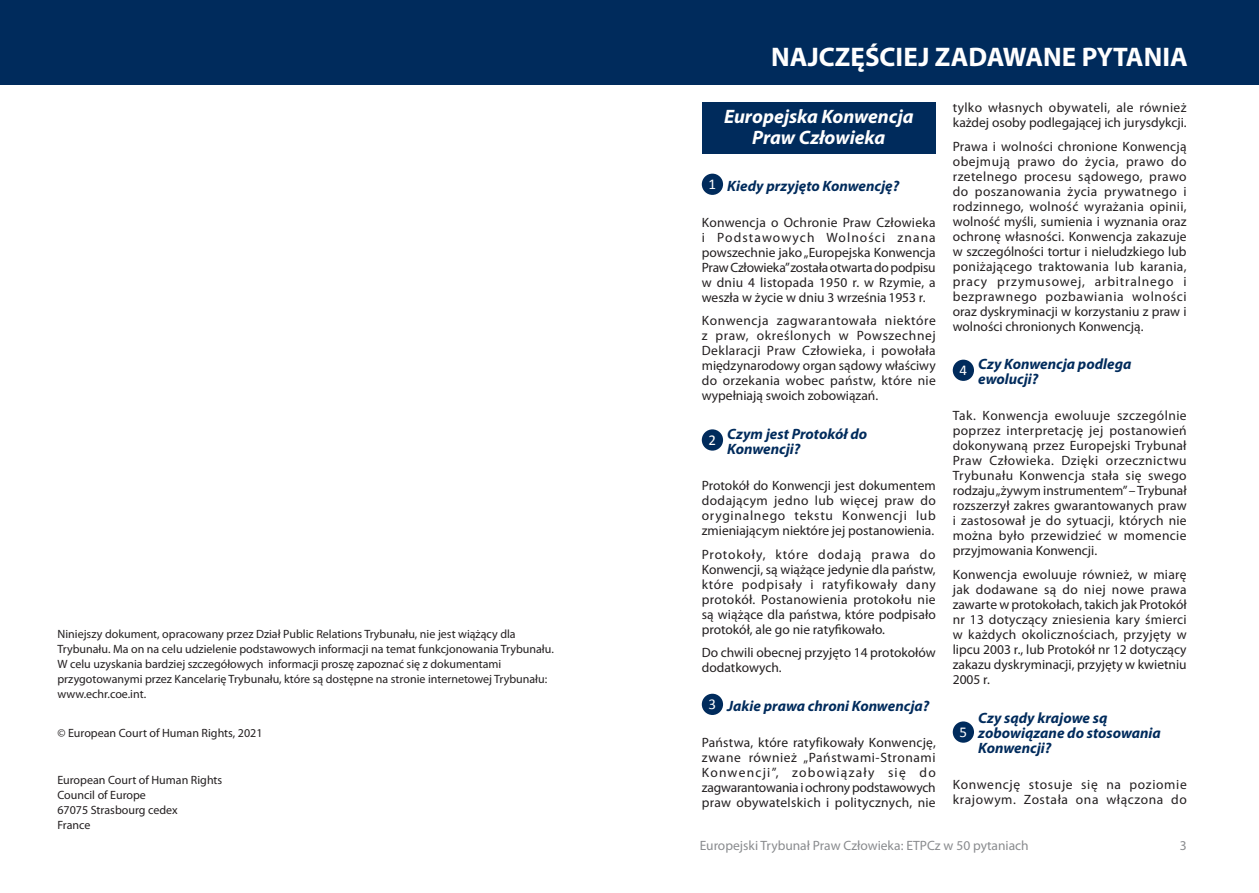
<style>
.page{position:relative;width:1259px;height:893px;background:#fff}
.page>*{position:absolute;margin:0;border:0;box-sizing:border-box;transform-origin:0 0}
.t1{font:700 27px "Myriad Pro";color:#fff}
.FAQ_-_Rubrique{font:italic 700 19.5px/21px "Myriad Pro";color:#fff;text-align:center}
.FAQ_-_Question{font:italic 700 15px/15px "Myriad Pro";color:#002b5c}
.t2{font:15px "Calibri";color:#fff}
.FAQ_-_Texte{font:13.5px/15px "Myriad Pro";color:#231f20;text-align:justify}
.FAQ_-_Texte-2{font:13.5px/15px "Myriad Pro";letter-spacing:.045em;color:#231f20}
.t3{font:13.5px "Myriad Pro";color:#8a8c8f}
.Adresse{font:12px/15px "Myriad Pro";color:#231f20}
</style>
<div class="page">
<div style="left:0;top:0;width:1259px;height:85px;background:#002b5c"></div>
<div style="left:702px;top:102px;width:233px;height:51px;background:#002b5c"></div>
<div style="left:702px;top:174px;width:21px;height:21px;background:#002b5c;border-radius:50%"></div>
<div style="left:702px;top:429px;width:21px;height:22px;background:#002b5c;border-radius:50%"></div>
<div style="left:702px;top:694px;width:21px;height:21px;background:#002b5c;border-radius:50%"></div>
<div style="left:952px;top:360px;width:22px;height:21px;background:#002b5c;border-radius:50%"></div>
<div style="left:952px;top:721px;width:22px;height:22px;background:#002b5c;border-radius:50%"></div>
<p class="Adresse" style="left:57px;top:627px;width:498px">Niniejszy dokument, opracowany przez Dział Public Relations Trybunału, nie jest wiążący dla Trybunału. Ma on na celu udzielenie podstawowych informacji na temat funkcjonowania Trybunału.<br>W celu uzyskania bardziej szczegółowych informacji proszę zapoznać się z dokumentami przygotowanymi przez Kancelarię Trybunału, które są dostępne na stronie internetowej Trybunału: www.echr.coe.int.</p>
<p class="Adresse" style="left:57px;top:725px;width:207px">© European Court of Human Rights, 2021</p>
<p class="Adresse" style="left:57px;top:772px;width:166px">European Court of Human Rights<br>Council of Europe<br>67075 Strasbourg cedex<br>France</p>
<h1 class="t1" style="left:771px;top:39px;width:418px">NAJCZĘŚCIEJ ZADAWANE PYTANIA</h1>
<p class="FAQ_-_Rubrique" style="left:724px;top:106px;width:191px">Europejska Konwencja<br>Praw Człowieka</p>
<p class="t2" style="left:708px;top:175px;width:9px">1</p>
<p class="FAQ_-_Question" style="left:727px;top:178px;width:173px">Kiedy przyjęto Konwencję?</p>
<p class="FAQ_-_Texte" style="left:702px;top:215px;width:235px">Konwencja o Ochronie Praw Człowieka i Podstawowych Wolności znana powszechnie jako „Europejska Konwencja Praw Człowieka” została otwarta do podpisu w dniu 4 listopada 1950 r. w Rzymie, a weszła w życie w dniu 3 września1953 r.</p>
<p class="FAQ_-_Texte" style="left:702px;top:313px;width:235px">Konwencja zagwarantowała niektóre z praw, określonych w Powszechnej Deklaracji Praw Człowieka, i powołała międzynarodowy organ sądowy właściwy do orzekania wobec państw, które nie wypełniają swoich zobowiązań.</p>
<p class="t2" style="left:708px;top:430px;width:9px">2</p>
<p class="FAQ_-_Question" style="left:727px;top:426px;width:141px">Czym jest Protokół do<br>Konwencji?</p>
<p class="FAQ_-_Texte" style="left:702px;top:478px;width:235px">Protokół do Konwencji jest dokumentem dodającym jedno lub więcej praw do oryginalnego tekstu Konwencji lub zmieniającym niektóre jej postanowienia.</p>
<p class="FAQ_-_Texte" style="left:702px;top:546px;width:235px">Protokoły, które dodają prawa do Konwencji, są wiążące jedynie dla państw, które podpisały i ratyfikowały dany protokół. Postanowienia protokołu nie są wiążące dla państwa, które podpisało protokół, ale go nie ratyfikowało.</p>
<p class="FAQ_-_Texte" style="left:702px;top:645px;width:235px">Do chwili obecnej przyjęto 14 protokołów dodatkowych.</p>
<p class="t2" style="left:708px;top:695px;width:9px">3</p>
<p class="FAQ_-_Question" style="left:727px;top:698px;width:203px">Jakie prawa chroni Konwencja?</p>
<p class="FAQ_-_Texte" style="left:702px;top:735px;width:235px">Państwa, które ratyfikowały Konwencję, zwane również „Państwami-Stronami Konwencji”, zobowiązały się do zagwarantowania i ochrony podstawowych praw obywatelskich i politycznych, nie</p>
<p class="FAQ_-_Texte" style="left:952px;top:100px;width:235px">tylko własnych obywateli, ale również każdej osoby podlegającej ich jurysdykcji.</p>
<p class="FAQ_-_Texte" style="left:952px;top:138px;width:235px">Prawa i wolności chronione Konwencją obejmują prawo do życia, prawo do rzetelnego procesu sądowego, prawo do poszanowania życia prywatnego i rodzinnego, wolność wyrażania opinii, wolność myśli, sumienia i wyznania oraz ochronę własności. Konwencja zakazuje w szczególności tortur i nieludzkiego lub poniżającego traktowania lub karania, pracy przymusowej, arbitralnego i bezprawnego pozbawiania wolności oraz dyskryminacji w korzystaniu z praw i wolności chronionych Konwencją.</p>
<p class="t2" style="left:959px;top:361px;width:9px">4</p>
<p class="FAQ_-_Question" style="left:978px;top:356px;width:155px">Czy Konwencja podlega ewolucji?</p>
<p class="FAQ_-_Texte" style="left:952px;top:408px;width:235px">Tak. Konwencja ewoluuje szczególnie poprzez interpretację jej postanowień dokonywaną przez Europejski Trybunał Praw Człowieka. Dzięki orzecznictwu Trybunału Konwencja stała się swego rodzaju „żywym instrumentem” – Trybunał rozszerzył zakres gwarantowanych praw i zastosował je do sytuacji, których nie można było przewidzieć w momencie przyjmowania Konwencji.</p>
<p class="FAQ_-_Texte" style="left:952px;top:567px;width:235px">Konwencja ewoluuje również, w miarę jak dodawane są do niej nowe prawa zawarte w protokołach, takich jak Protokół nr 13 dotyczący zniesienia kary śmierci w każdych okolicznościach, przyjęty w lipcu 2003 r., lub Protokół nr 12 dotyczący zakazu dyskryminacji, przyjęty w kwietniu 2005 r.</p>
<p class="FAQ_-_Question" style="left:978px;top:709px;width:184px">Czy sądy krajowe są zobowiązane do stosowania<br>Konwencji?</p>
<p class="FAQ_-_Texte-2" style="left:952px;top:776px;width:235px">Konwencję stosuje się na poziomie krajowym. Została ona włączona do</p>
<p class="t2" style="left:959px;top:722px;width:9px">5</p>
<p class="t3" style="left:699px;top:837px;width:330px">Europejski Trybunał Praw Człowieka: ETPCz w 50 pytaniach</p>
<p class="t3" style="left:1179px;top:837px;width:8px">3</p>
</div>
